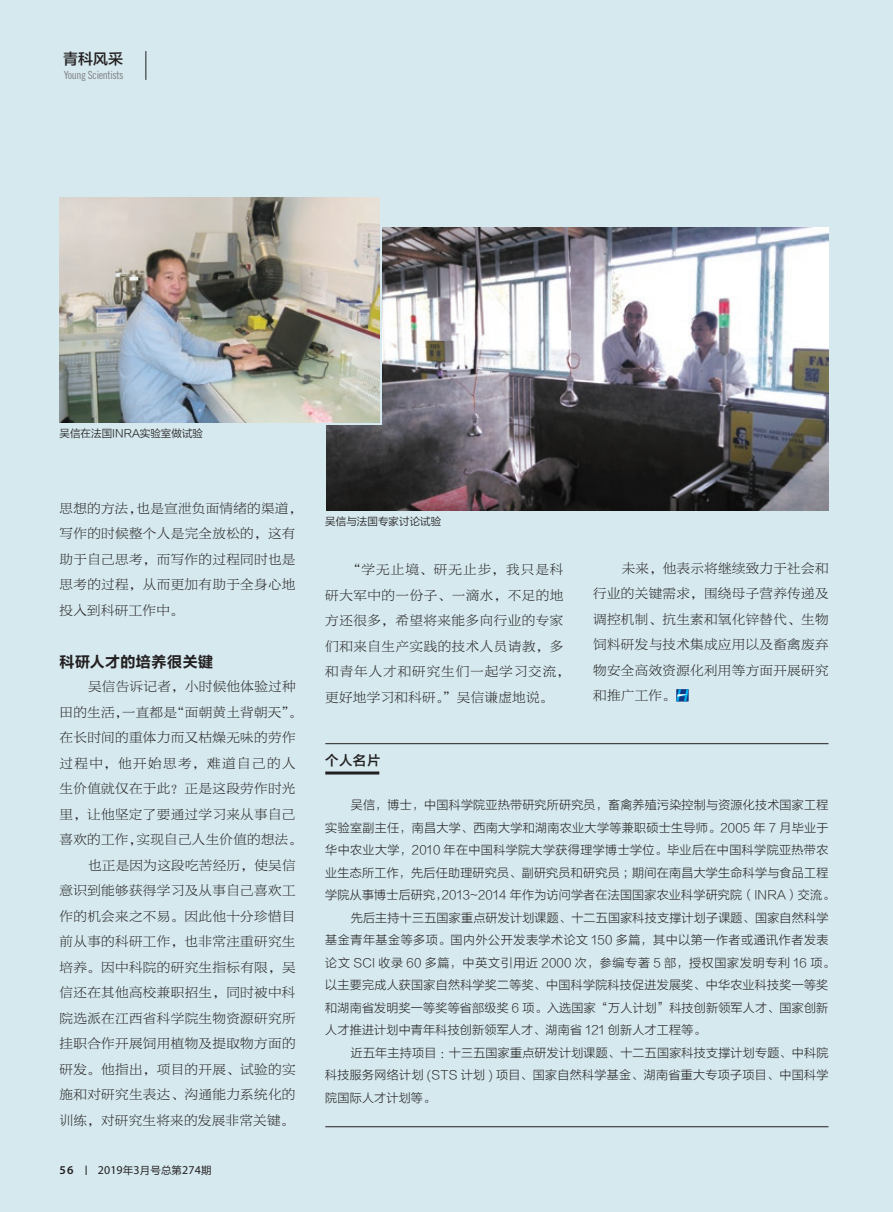
<style>
.page{position:relative;width:893px;height:1212px;background:#d5e9ee}
.page>*{position:absolute;margin:0;border:0;box-sizing:border-box;transform-origin:0 0}
.一级标题XXXXXXXXXXXXX{font:15px "FZLTCHJW GB1 0";letter-spacing:.03em;color:#231f20}
.t1{font:15px "FZLTZHJW GB1 0";color:#231f20}
.新正文字体{font:13.5px/25.5px "FZBYSK GBK1 0";letter-spacing:.03em;color:#231f20}
.新正文字体-2{font:13.5px "FZLTZHJW GB1 0";color:#231f20}
.新正文字体-3{font:12px/22.5px "FZLTXHJW GB1 0";letter-spacing:.025em;color:#231f20}
.t2{font:12px "Myriad Pro";letter-spacing:.01em;color:#231f20}
.t3{font:600 12px "Myriad Pro";color:#231f20}
.t4{font:11.25px "Trade Gothic Cond Eighteen";letter-spacing:-.03em;color:#808285}
.新图注文字{font:10.5px "FZLTXIHJW GB1 0";letter-spacing:.005em;color:#231f20}
.s1{font-family:"FZLTHJW GB1 0";font-size:10.5px}
</style>
<div class="page">
<svg style="left:146px;top:51px;width:1px;height:29px"></svg>
<svg style="left:676px;top:689px;width:13px;height:12px"></svg>
<hr style="left:325px;top:743px;width:503px;height:1px;background:#231f20">
<hr style="left:325px;top:1126px;width:503px;height:1px;background:#231f20">
<hr style="left:325px;top:771px;width:54px;height:3px;background:#231f20">
<img style="left:326px;top:227px;width:503px;height:283px">
<svg style="left:326px;top:208px;width:55px;height:217px"></svg>
<img style="left:60px;top:198px;width:319px;height:225px">
<p class="t1" style="left:63px;top:50px;width:61px">青科风采</p>
<p class="t4" style="left:64px;top:69px;width:61px">Young Scientists</p>
<p class="新图注文字" style="left:60px;top:428px;width:145px">吴信在法国INRA实验室做试验</p>
<p class="新正文字体" style="left:60px;top:496px;width:244px">思想的方法，也是宣泄负面情绪的渠道，写作的时候整个人是完全放松的，这有助于自己思考，而写作的过程同时也是思考的过程，从而更加有助于全身心地投入到科研工作中。</p>
<p class="一级标题XXXXXXXXXXXXX" style="left:60px;top:654px;width:155px">科研人才的培养很关键</p>
<p class="新正文字体" style="left:60px;top:674px;width:244px;text-indent:28px">吴信告诉记者，小时候他体验过种田的生活，一直都是“面朝黄土背朝天”。在长时间的重体力而又枯燥无味的劳作过程中，他开始思考，难道自己的人生价值就仅在于此？正是这段劳作时光里，让他坚定了要通过学习来从事自己喜欢的工作，实现自己人生价值的想法。</p>
<p class="新正文字体" style="left:60px;top:853px;width:238px;text-align:justify;text-indent:28px">也正是因为这段吃苦经历，使吴信意识到能够获得学习及从事自己喜欢工作的机会来之不易。因此他十分珍惜目前从事的科研工作，也非常注重研究生培养。因中科院的研究生指标有限，吴信还在其他高校兼职招生，同时被中科院选派在江西省科学院生物资源研究所挂职合作开展饲用植物及提取物方面的研发。他指出，项目的开展、试验的实施和对研究生表达、沟通能力系统化的训练，对研究生将来的发展非常关键。</p>
<p class="t3" style="left:60px;top:1163px;width:16px">56</p>
<p class="t2" style="left:98px;top:1163px;width:115px">2019<span class="s1">年</span>3<span class="s1">月号总第</span>274<span class="s1">期</span></p>
<p class="新图注文字" style="left:325px;top:515px;width:118px">吴信与法国专家讨论试验</p>
<p class="新正文字体" style="left:325px;top:557px;width:246px;text-indent:22px">“学无止境、研无止步，我只是科研大军中的一份子、一滴水，不足的地方还很多，希望将来能多向行业的专家们和来自生产实践的技术人员请教，多和青年人才和研究生们一起学习交流，更好地学习和科研。”吴信谦虚地说。</p>
<p class="新正文字体" style="left:593px;top:555px;width:237px;text-align:justify;text-indent:28px">未来，他表示将继续致力于社会和行业的关键需求，围绕母子营养传递及调控机制、抗生素和氧化锌替代、生物饲料研发与技术集成应用以及畜禽废弃物安全高效资源化利用等方面开展研究和推广工作。</p>
<p class="新正文字体-2" style="left:325px;top:752px;width:57px">个人名片</p>
<p class="新正文字体-3" style="left:325px;top:794px;width:511px;text-indent:26px">吴信，博士，中国科学院亚热带研究所研究员，畜禽养殖污染控制与资源化技术国家工程实验室副主任，南昌大学、西南大学和湖南农业大学等兼职硕士生导师。2005 年 7 月毕业于华中农业大学，2010 年在中国科学院大学获得理学博士学位。毕业后在中国科学院亚热带农业生态所工作，先后任助理研究员、副研究员和研究员；期间在南昌大学生命科学与食品工程学院从事博士后研究，2013~2014 年作为访问学者在法国国家农业科学研究院（INRA）交流。</p>
<p class="新正文字体-3" style="left:325px;top:907px;width:511px;text-indent:26px">先后主持十三五国家重点研发计划课题、十二五国家科技支撑计划子课题、国家自然科学基金青年基金等多项。国内外公开发表学术论文 150 多篇，其中以第一作者或通讯作者发表论文 SCI 收录 60 多篇，中英文引用近 2000 次，参编专著 5 部，授权国家发明专利 16 项。以主要完成人获国家自然科学奖二等奖、中国科学院科技促进发展奖、中华农业科技奖一等奖和湖南省发明奖一等奖等省部级奖 6 项。入选国家“万人计划”科技创新领军人才、国家创新人才推进计划中青年科技创新领军人才、湖南省 121 创新人才工程等。</p>
<p class="新正文字体-3" style="left:325px;top:1042px;width:505px;text-align:justify;text-indent:26px">近五年主持项目：十三五国家重点研发计划课题、十二五国家科技支撑计划专题、中科院科技服务网络计划 (STS 计划 ) 项目、国家自然科学基金、湖南省重大专项子项目、中国科学院国际人才计划等。</p>
</div>
